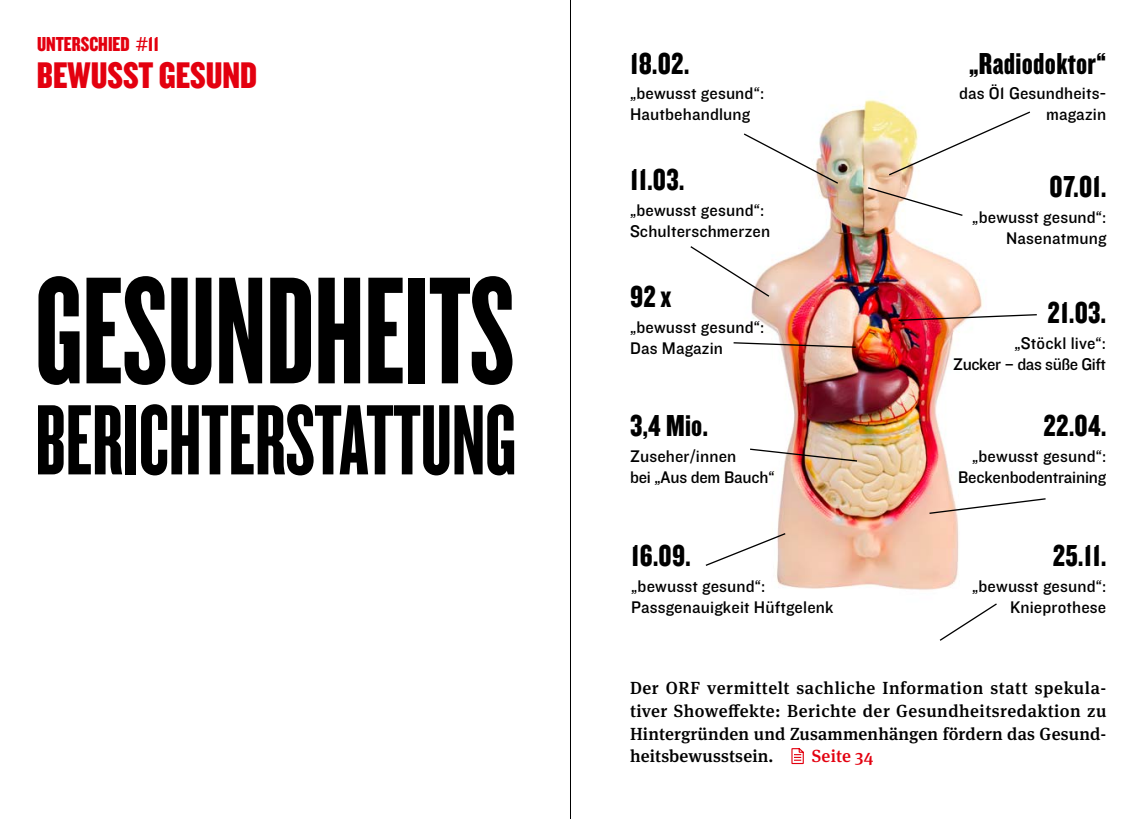
<style>
.page{position:relative;width:1141px;height:819px;background:#fff}
.page>*{position:absolute;margin:0;border:0;box-sizing:border-box;transform-origin:0 0}
.t1{font:158.55px "Knockout HTF67 Full Bantamwt";color:#000}
.t2{font:103.77px "Knockout HTF67 Full Bantamwt";color:#000}
.t3{font:38.5px "Knockout HTF69 Full Liteweight";color:#e3000f}
.t4{font:31.5px "Knockout HTF69 Full Liteweight";letter-spacing:.01em;color:#000}
.t5{font:21px "Knockout HTF69 Full Liteweight";color:#e3000f}
.t6{font:17.5px/21px "Knockout HTF31 Junior Middlewt";letter-spacing:.01em;color:#000}
.t7{font:500 17.5px/22.8px "Meta Serif Pro";letter-spacing:.01em;color:#000;text-align:justify}
.t8{font:17.5px/21px "Knockout HTF31 Junior Middlewt";letter-spacing:-.01em;color:#000;text-align:right}
.t9{font:17.5px/21px "Knockout HTF31 Junior Middlewt";letter-spacing:-.02em;color:#000;text-align:right}
.t10{font:500 17.5px "Meta Serif Pro";letter-spacing:.01em;color:#e3000f}
</style>
<div class="page">
<img style="left:751px;top:99px;width:232px;height:491px">
<svg style="left:791px;top:748px;width:13px;height:16px"></svg>
<svg style="left:744px;top:132px;width:95px;height:53px"></svg>
<svg style="left:733px;top:341px;width:124px;height:7px"></svg>
<svg style="left:887px;top:110px;width:143px;height:66px"></svg>
<svg style="left:690px;top:245px;width:81px;height:53px"></svg>
<svg style="left:750px;top:447px;width:108px;height:15px"></svg>
<svg style="left:897px;top:313px;width:140px;height:9px"></svg>
<svg style="left:928px;top:497px;width:118px;height:17px"></svg>
<svg style="left:705px;top:532px;width:82px;height:35px"></svg>
<svg style="left:939px;top:603px;width:58px;height:38px"></svg>
<svg style="left:866px;top:186px;width:98px;height:31px"></svg>
<hr style="left:570px;top:0;width:1px;height:819px;background:#000">
<p class="t5" style="left:37px;top:33px;width:124px">UNTERSCHIED #11</p>
<h3 class="t3" style="left:37px;top:55px;width:222px">BEWUSST GESUND</h3>
<h1 class="t1" style="left:35px;top:251px;width:481px">GESUNDHEITS</h1>
<h2 class="t2" style="left:35px;top:388px;width:482px">BERICHTERSTATTUNG</h2>
<h3 class="t4" style="left:630px;top:47px;width:61px">18.02.</h3>
<p class="t6" style="left:630px;top:84px;width:136px">„bewusst gesund“:<br>Hautbehandlung</p>
<h3 class="t4" style="left:630px;top:164px;width:56px">11.03.</h3>
<p class="t6" style="left:630px;top:200px;width:142px">„bewusst gesund“:<br>Schulterschmerzen</p>
<h3 class="t4" style="left:630px;top:280px;width:43px">92x</h3>
<p class="t6" style="left:630px;top:317px;width:136px">„bewusst gesund“:<br>Das Magazin</p>
<h3 class="t4" style="left:630px;top:409px;width:79px">3,4 Mio.</h3>
<p class="t6" style="left:630px;top:446px;width:146px">Zuseher/innen<br>bei „Aus dem Bauch“</p>
<h3 class="t4" style="left:631px;top:539px;width:61px">16.09.</h3>
<p class="t6" style="left:631px;top:576px;width:204px">„bewusst gesund“:<br>Passgenauigkeit Hüftgelenk</p>
<h3 class="t4" style="left:969px;top:47px;width:139px">„Radiodoktor“</h3>
<p class="t6" style="left:959px;top:84px;width:149px;text-align:right">das Ö1 Gesundheits&shy;magazin</p>
<h3 class="t4" style="left:1049px;top:170px;width:58px">07.01.</h3>
<p class="t6" style="left:972px;top:207px;width:136px;text-align:right">„bewusst gesund“:<br>Nasenatmung</p>
<h3 class="t4" style="left:1048px;top:296px;width:60px">21.03.</h3>
<p class="t9" style="left:953px;top:333px;width:155px">„Stöckl live“:<br>Zucker – das süße Gift</p>
<h3 class="t4" style="left:1043px;top:409px;width:64px">22.04.</h3>
<p class="t8" style="left:958px;top:446px;width:150px">„bewusst gesund“:<br>Beckenbodentraining</p>
<h3 class="t4" style="left:1053px;top:539px;width:55px">25.11.</h3>
<p class="t6" style="left:972px;top:576px;width:136px;text-align:right">„bewusst gesund“:<br>Knieprothese</p>
<p class="t7" style="left:630px;top:675px;width:478px">Der ORF vermittelt sachliche Information statt spekula&shy;tiver Showeffekte: Berichte der Gesundheitsredaktion zu Hintergründen und Zusammenhängen fördern das Gesund&shy;heitsbewusstsein.</p>
<p class="t10" style="left:812px;top:742px;width:63px">Seite 34</p>
</div>
